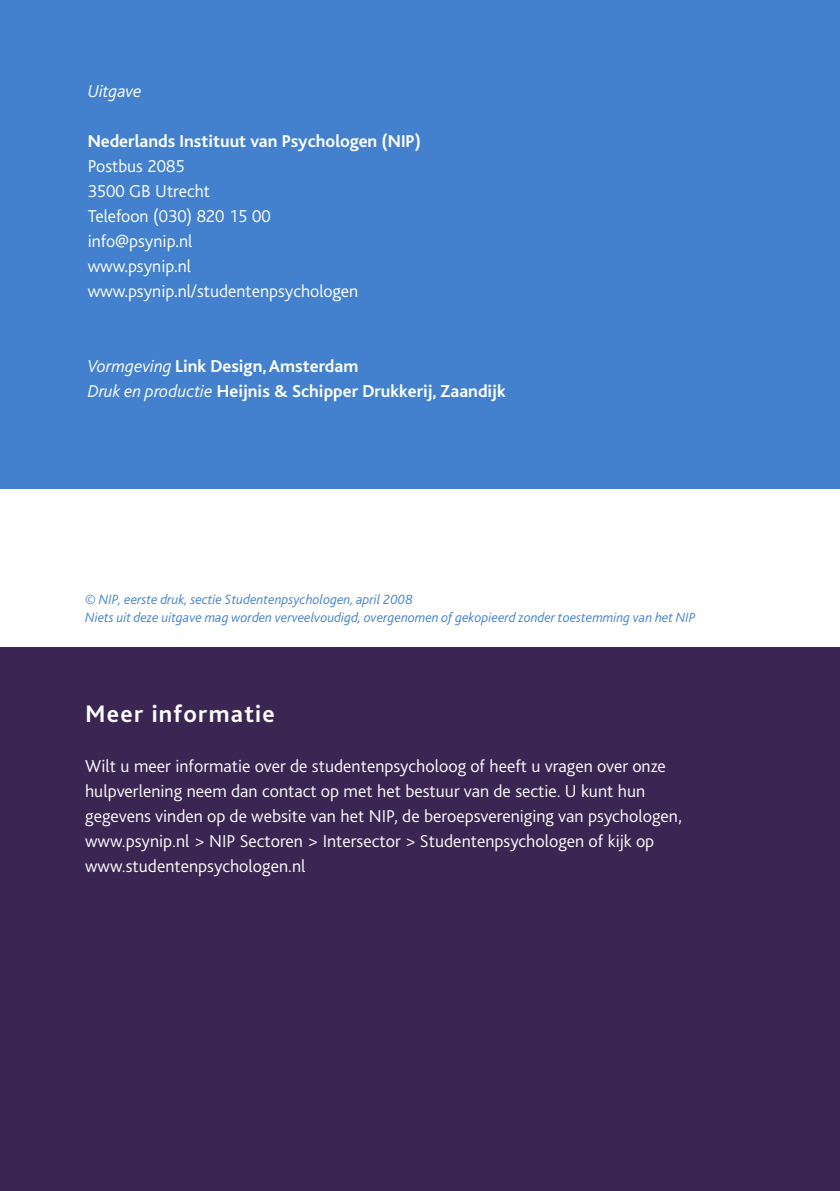
<style>
.page{position:relative;width:840px;height:1191px;background:#fff}
.page>*{position:absolute;margin:0;border:0;box-sizing:border-box;transform-origin:0 0}
.t1{font:700 25px "Bliss 2";letter-spacing:.05em;color:#fff}
.t2{font:300 18px/25px "Bliss 2";color:#fff}
.t3{font:700 18px/25px "Bliss";color:#fff}
.t4{font:300 18px/25px "Bliss";color:#fff}
.t5{font:italic 300 18px "Bliss";color:#fff}
.t6{font:700 18px "Bliss 2";color:#fff}
.t7{font:italic 300 14px/18px "Bliss 2";color:#4381cf}
.s1{font-weight:300;font-style:italic}
</style>
<div class="page">
<div style="left:0;top:647px;width:839px;height:544px;background:#3b2552"></div>
<div style="left:0;top:0;width:839px;height:488px;background:#4381cf"></div>
<p class="t5" style="left:88px;top:82px;width:55px">Uitgave</p>
<p class="t3" style="left:88px;top:129px;width:334px">Nederlands Instituut van Psychologen (NIP)</p>
<p class="t4" style="left:88px;top:154px;width:272px">Postbus 2085<br>3500 GB Utrecht<br>Telefoon (030) 820 15 00 info@psynip.nl<br>www.psynip.nl www.psynip.nl/studentenpsychologen</p>
<p class="t6" style="left:408px;top:130px;width:18px">P)</p>
<p class="t2" style="left:87px;top:153px;width:149px;text-indent:60px">9921<br>10 6 AP Amsterdam t</p>
<p class="t2" style="left:87px;top:203px;width:184px;text-indent:80px">2 41 62 22 fax (020) 410 62 21 info@</p>
<p class="t3" style="left:88px;top:353px;width:419px"><span class="s1">Vormgeving</span> Link Design, Amsterdam<br><span class="s1">Druk en productie</span> Heijnis &amp; Schipper Drukkerij, Zaandijk</p>
<p class="t6" style="left:336px;top:355px;width:25px">am</p>
<p class="t7" style="left:85px;top:590px;width:611px">© NIP, eerste druk, sectie Studentenpsychologen, april 2008<br>Niets uit deze uitgave mag worden verveelvoudigd, overgenomen of gekopieerd zonder toestemming van het NIP</p>
<h1 class="t1" style="left:85px;top:698px;width:191px">Meer informatie</h1>
<p class="t2" style="left:85px;top:753px;width:598px">Wilt u meer informatie over de studentenpsycholoog of heeft u vragen over onze hulpverlening neem dan contact op met het bestuur van de sectie. U kunt hun gegevens vinden op de website van het NIP, de beroepsvereniging van psychologen, www.psynip.nl &gt; NIP Sectoren &gt; Intersector &gt; Studentenpsychologen of kijk op www.studentenpsychologen.nl</p>
</div>
